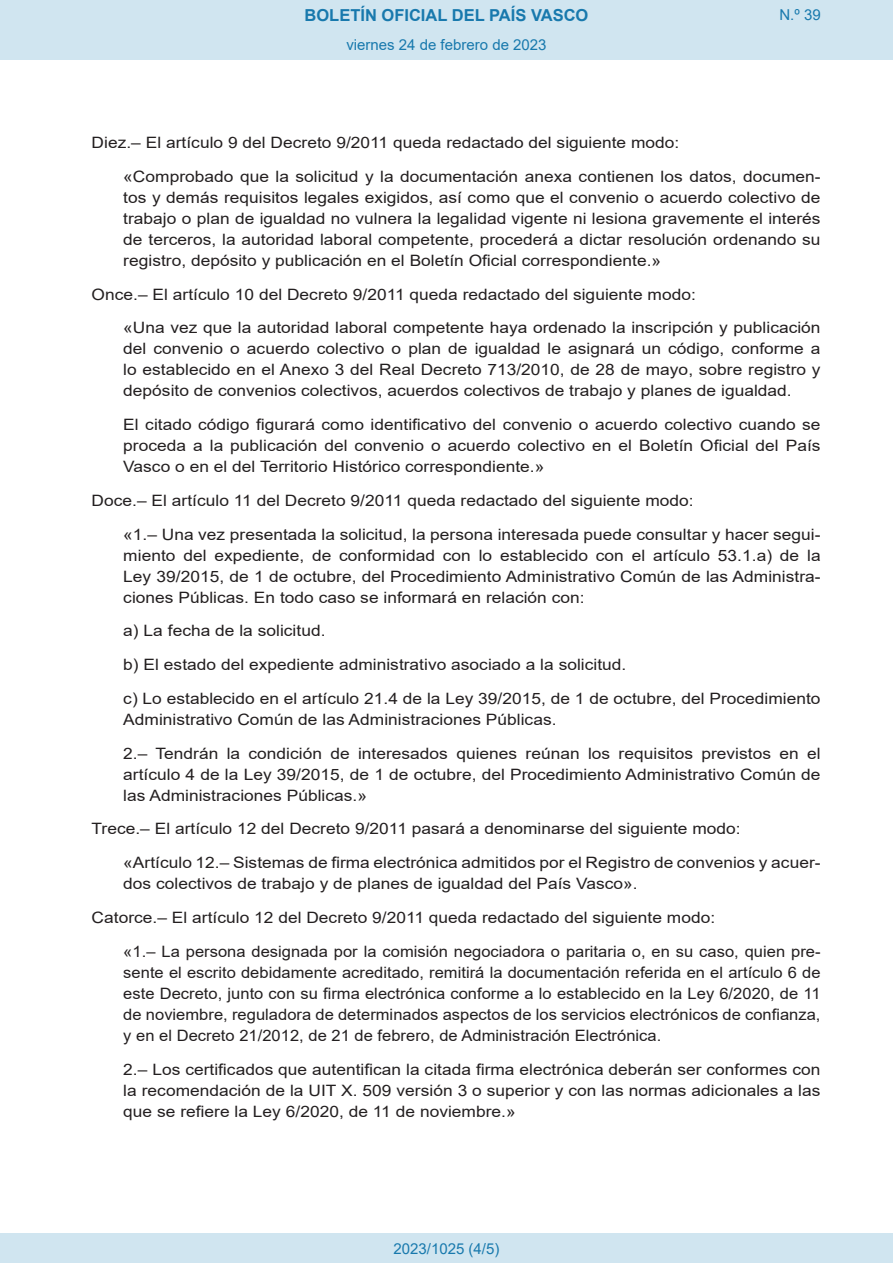
<style>
.page{position:relative;width:893px;height:1263px;background:#fff}
.page>*{position:absolute;margin:0;border:0;box-sizing:border-box;transform-origin:0 0}
.t1{font:700 16.5px "Arial";color:#1879ad}
.BOPVDetalle2{font:15.6px/21px "Arial";color:#231f20;text-align:justify;scale:1.11 1}
.BOPVDetalle2-2{font:15.6px/21px "Arial";color:#231f20;text-align:justify;scale:1.05 1}
.BOPVDetalle{font:15.6px "Arial";color:#231f20;scale:1.11 1}
.Paginacion_Centro{font:15px "Arial";color:#1879ad}
</style>
<div class="page">
<div style="left:0;top:0;width:893px;height:60px;background:#d0e5f0"></div>
<div style="left:0;top:1233px;width:893px;height:30px;background:#d0e5f0"></div>
<p class="t1" style="left:305px;top:3px;width:285px">BOLETÍN OFICIAL DEL PAÍS VASCO</p>
<p class="Paginacion_Centro" style="left:346px;top:35px;width:202px">viernes 24 de febrero de 2023</p>
<p class="Paginacion_Centro" style="left:779px;top:5px;width:43px">N.º 39</p>
<p class="BOPVDetalle" style="left:92px;top:132px;width:531px">Diez.– El artículo 9 del Decreto 9/2011 queda redactado del siguiente modo:</p>
<p class="BOPVDetalle2" style="left:123px;top:166px;width:630px">«Comprobado que la solicitud y la documentación anexa contienen los datos, documen&shy;tos y demás requisitos legales exigidos, así como que el convenio o acuerdo colectivo de trabajo o plan de igualdad no vulnera la legalidad vigente ni lesiona gravemente el interés de terceros, la autoridad laboral competente, procederá a dictar resolución ordenando su registro, depósito y publicación en el Boletín Oficial correspondiente.»</p>
<p class="BOPVDetalle" style="left:92px;top:283px;width:546px">Once.– El artículo 10 del Decreto 9/2011 queda redactado del siguiente modo:</p>
<p class="BOPVDetalle2" style="left:123px;top:317px;width:630px">«Una vez que la autoridad laboral competente haya ordenado la inscripción y publicación del convenio o acuerdo colectivo o plan de igualdad le asignará un código, conforme a lo establecido en el Anexo 3 del Real Decreto 713/2010, de 28 de mayo, sobre registro y depósito de convenios colectivos, acuerdos colectivos de trabajo y planes de igualdad.</p>
<p class="BOPVDetalle2" style="left:123px;top:414px;width:630px">El citado código figurará como identificativo del convenio o acuerdo colectivo cuando se proceda a la publicación del convenio o acuerdo colectivo en el Boletín Oficial del País Vasco o en el del Territorio Histórico correspondiente.»</p>
<p class="BOPVDetalle" style="left:92px;top:490px;width:544px">Doce.– El artículo 11 del Decreto 9/2011 queda redactado del siguiente modo:</p>
<p class="BOPVDetalle2" style="left:123px;top:524px;width:630px">«1.– Una vez presentada la solicitud, la persona interesada puede consultar y hacer segui&shy;miento del expediente, de conformidad con lo establecido con el artículo 53.1.a) de la Ley 39/2015, de 1 de octubre, del Procedimiento Administrativo Común de las Administra&shy;ciones Públicas. En todo caso se informará en relación con:</p>
<p class="BOPVDetalle2" style="left:123px;top:620px;width:184px">a) La fecha de la solicitud.</p>
<p class="BOPVDetalle2" style="left:123px;top:654px;width:455px">b) El estado del expediente administrativo asociado a la solicitud.</p>
<p class="BOPVDetalle2" style="left:123px;top:688px;width:630px">c) Lo establecido en el artículo 21.4 de la Ley 39/2015, de 1 de octubre, del Procedimiento<br>Administrativo Común de las Administraciones Públicas.</p>
<p class="BOPVDetalle2" style="left:123px;top:743px;width:630px">2.– Tendrán la condición de interesados quienes reúnan los requisitos previstos en el artículo 4 de la Ley 39/2015, de 1 de octubre, del Procedimiento Administrativo Común de las Administraciones Públicas.»</p>
<p class="BOPVDetalle" style="left:92px;top:818px;width:586px">Trece.– El artículo 12 del Decreto 9/2011 pasará a denominarse del siguiente modo:</p>
<p class="BOPVDetalle2" style="left:123px;top:852px;width:630px">«Artículo 12.– Sistemas de firma electrónica admitidos por el Registro de convenios y acuer&shy;dos colectivos de trabajo y de planes de igualdad del País Vasco».</p>
<p class="BOPVDetalle" style="left:92px;top:907px;width:563px">Catorce.– El artículo 12 del Decreto 9/2011 queda redactado del siguiente modo:</p>
<p class="BOPVDetalle2-2" style="left:123px;top:941px;width:666px">«1.– La persona designada por la comisión negociadora o paritaria o, en su caso, quien pre&shy;sente el escrito debidamente acreditado, remitirá la documentación referida en el artículo 6 de este Decreto, junto con su firma electrónica conforme a lo establecido en la Ley 6/2020, de 11 de noviembre, reguladora de determinados aspectos de los servicios electrónicos de confianza, y en el Decreto 21/2012, de 21 de febrero, de Administración Electrónica.</p>
<p class="BOPVDetalle2" style="left:123px;top:1058px;width:630px">2.– Los certificados que autentifican la citada firma electrónica deberán ser conformes con la recomendación de la UIT X. 509 versión 3 o superior y con las normas adicionales a las que se refiere la Ley 6/2020, de 11 de noviembre.»</p>
<p class="Paginacion_Centro" style="left:393px;top:1238px;width:107px">2023/1025 (4/5)</p>
</div>
